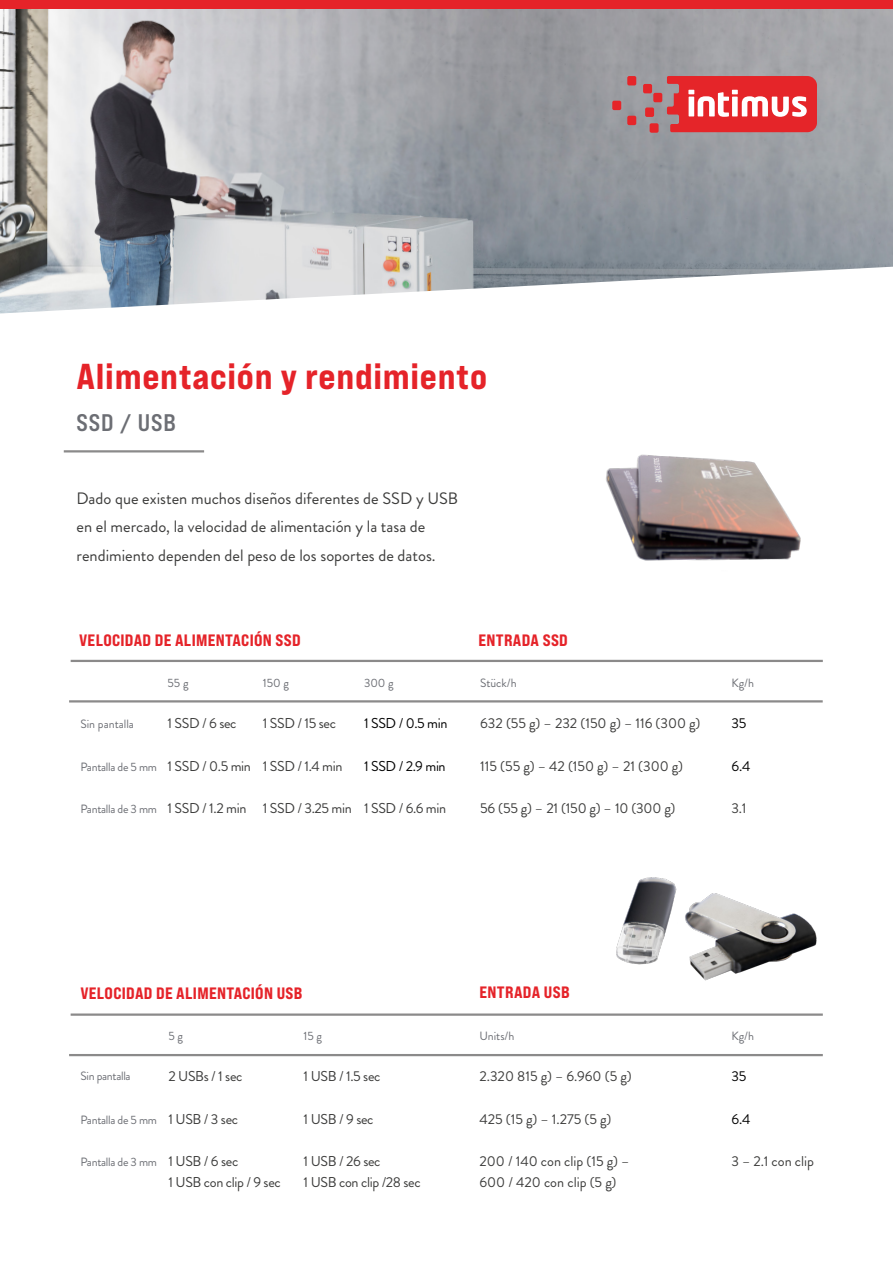
<style>
.page{position:relative;width:893px;height:1263px;background:#fff}
.page>*{position:absolute;margin:0;border:0;box-sizing:border-box;transform-origin:0 0}
.t1{font:36px "Bebas Neue Pro Exp Eb";letter-spacing:.02em;color:#e52329}
.t2{font:24px "Bebas Neue Pro Exp Bd";letter-spacing:.04em;color:#6c6e74}
.t3{font:16.5px/28.5px "Brandon Grotesque";color:#3c3c3b}
.t4{font:16.5px "Bebas Neue Pro Exp Eb";letter-spacing:.02em;color:#e52329}
.t5{font:14.25px/21px "Brandon Grotesque";letter-spacing:-.025em;color:#3c3c3b}
.t6{font:14.25px/21px "Brandon Grotesque";color:#3c3c3b}
.t7{font:14.25px "Brandon Grotesque";letter-spacing:-.025em;color:#000}
.t8{font:12px "Brandon Grotesque";letter-spacing:-.025em;color:#6c6e74}
.t9{font:12px "Brandon Grotesque";color:#6c6e74}
.s1{font-size:12px;color:#6c6e74}
.s2{font-size:14.25px;color:#3c3c3b}
</style>
<div class="page">
<img style="left:0;top:8px;width:893px;height:259px">
<svg style="left:0;top:267px;width:885px;height:186px"></svg>
<img style="left:616px;top:877px;width:200px;height:103px">
<img style="left:566px;top:429px;width:257px;height:132px">
<hr style="left:64px;top:450px;width:140px;height:2px;background:#8b8a8a">
<hr style="left:71px;top:660px;width:752px;height:2px;background:#8b8a8a">
<hr style="left:69px;top:700px;width:754px;height:2px;background:#8b8a8a">
<hr style="left:71px;top:1013px;width:752px;height:3px;background:#8b8a8a">
<hr style="left:69px;top:1054px;width:754px;height:2px;background:#8b8a8a">
<div style="left:627px;top:76px;width:9px;height:9px;background:#e52529;border-radius:2px"></div>
<div style="left:627px;top:116px;width:9px;height:9px;background:#e52529;border-radius:2px"></div>
<div style="left:612px;top:101px;width:9px;height:9px;background:#e52529;border-radius:2px"></div>
<div style="left:645px;top:107px;width:9px;height:10px;background:#e52529;border-radius:2px"></div>
<div style="left:650px;top:123px;width:9px;height:10px;background:#e52529;border-radius:2px"></div>
<div style="left:653px;top:93px;width:9px;height:9px;background:#e52529;border-radius:2px"></div>
<div style="left:643px;top:84px;width:9px;height:9px;background:#e52529;border-radius:2px"></div>
<svg style="left:667px;top:76px;width:150px;height:56px;background:#e55053"></svg>
<div style="left:0;top:0;width:893px;height:8px;background:#e52329"></div>
<h1 class="t1" style="left:76px;top:353px;width:412px">Alimentación y rendimiento</h1>
<h2 class="t2" style="left:76px;top:407px;width:101px">SSD / USB</h2>
<p class="t3" style="left:77px;top:484px;width:383px">Dado que existen muchos diseños diferentes de SSD y USB en el mercado, la velocidad de alimentación y la tasa de rendimiento dependen del peso de los soportes de datos.</p>
<p class="t4" style="left:79px;top:630px;width:223px">VELOCIDAD DE ALIMENTACIÓN SSD</p>
<p class="t4" style="left:478px;top:630px;width:91px">ENTRADA SSD</p>
<p class="t8" style="left:168px;top:674px;width:22px">55 g</p>
<p class="t8" style="left:263px;top:674px;width:28px">150 g</p>
<p class="t8" style="left:364px;top:674px;width:31px">300 g</p>
<p class="t9" style="left:80px;top:716px;width:55px">Sin pantalla</p>
<p class="t5" style="left:168px;top:713px;width:71px">1 SSD / 6 sec</p>
<p class="t5" style="left:263px;top:713px;width:75px">1 SSD / 15 sec</p>
<p class="t7" style="left:364px;top:713px;width:85px">1 SSD / 0.5 min</p>
<p class="t5" style="left:80px;top:756px;width:264px"><span class="s1">Pantalla de 5 mm</span> 1 SSD / 0.5 min 1 SSD / 1.4 min</p>
<p class="t7" style="left:364px;top:756px;width:83px">1 SSD / 2.9 min</p>
<p class="t5" style="left:80px;top:798px;width:367px"><span class="s1">Pantalla de 3 mm</span> 1 SSD / 1.2 min 1 SSD / 3.25 min 1 SSD / 6.6 min</p>
<p class="t8" style="left:480px;top:674px;width:38px">Stück/h</p>
<p class="t8" style="left:731px;top:674px;width:24px">Kg/h</p>
<p class="t6" style="left:480px;top:713px;width:222px">632 (55 g) – 232 (150 g) – 116 (300 g)</p>
<p class="t7" style="left:731px;top:713px;width:17px">35</p>
<p class="t6" style="left:480px;top:756px;width:204px">115 (55 g) – 42 (150 g) – 21 (300 g)</p>
<p class="t7" style="left:731px;top:756px;width:21px">6.4</p>
<p class="t5" style="left:480px;top:798px;width:197px">56 (55 g) – 21 (150 g) – 10 (300 g)</p>
<p class="t5" style="left:731px;top:798px;width:17px">3.1</p>
<p class="t4" style="left:80px;top:983px;width:224px">VELOCIDAD DE ALIMENTACIÓN USB</p>
<p class="t8" style="left:168px;top:1027px;width:16px">5 g</p>
<p class="t8" style="left:304px;top:1027px;width:20px">15 g</p>
<p class="t8" style="left:80px;top:1067px;width:52px">Sin pantalla</p>
<p class="t5" style="left:168px;top:1066px;width:76px">2 USBs / 1 sec</p>
<p class="t5" style="left:304px;top:1066px;width:78px">1 USB / 1.5 sec</p>
<p class="t8" style="left:80px;top:1111px;width:159px">Pantalla de 5 mm <span class="s2">1 USB / 3 sec</span></p>
<p class="t5" style="left:304px;top:1108px;width:71px">1 USB / 9 sec</p>
<p class="t8" style="left:80px;top:1154px;width:159px">Pantalla de 3 mm <span class="s2">1 USB / 6 sec</span></p>
<p class="t5" style="left:168px;top:1172px;width:114px">1 USB con clip / 9 sec</p>
<p class="t5" style="left:304px;top:1151px;width:119px">1 USB / 26 sec<br>1 USB con clip /28 sec</p>
<p class="t4" style="left:479px;top:982px;width:92px">ENTRADA USB</p>
<p class="t8" style="left:479px;top:1027px;width:36px">Units/h</p>
<p class="t8" style="left:731px;top:1027px;width:24px">Kg/h</p>
<p class="t6" style="left:479px;top:1066px;width:154px">2.320 815 g) – 6.960 (5 g)</p>
<p class="t7" style="left:731px;top:1066px;width:17px">35</p>
<p class="t5" style="left:479px;top:1108px;width:133px">425 (15 g) – 1.275 (5 g)</p>
<p class="t7" style="left:731px;top:1109px;width:21px">6.4</p>
<p class="t6" style="left:479px;top:1151px;width:151px">200 / 140 con clip (15 g) –<br>600 / 420 con clip (5 g)</p>
<p class="t5" style="left:731px;top:1151px;width:84px">3 – 2.1 con clip</p>
</div>
